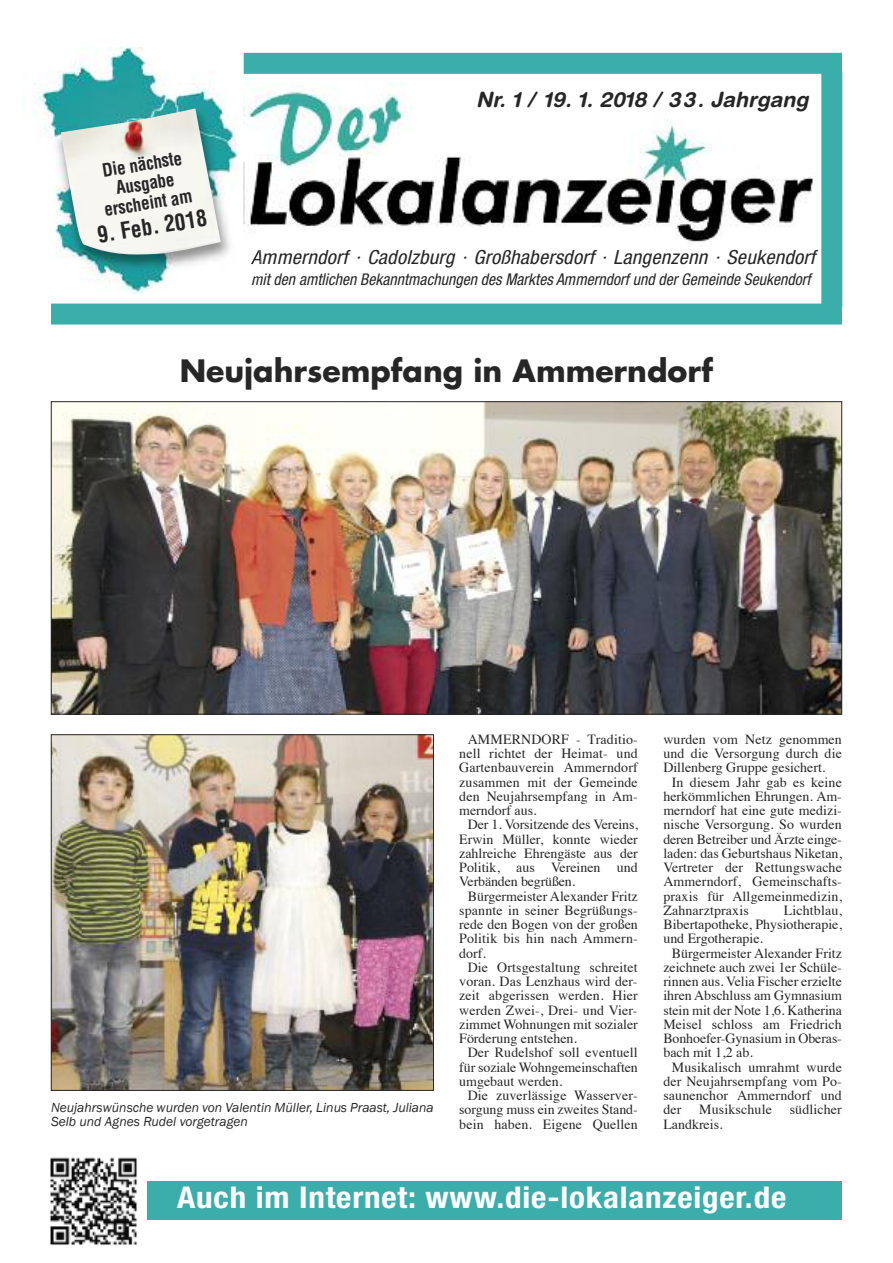
<style>
.page{position:relative;width:893px;height:1263px;background:#fff}
.page>*{position:absolute;margin:0;border:0;box-sizing:border-box;transform-origin:0 0}
.t1{font:700 condensed 30px "Helvetica Neue";letter-spacing:.025em;color:#fff;scale:1.1 1}
.t2{font:700 30px "Futura";color:#272627}
.t3{font:700 condensed 22.5px "Helvetica";color:#272627;scale:.95 1}
.t4{font:italic 700 21px "Helvetica Rounded";letter-spacing:.005em;color:#272627}
.t5{font:italic condensed 19.5px "Helvetica Neue";letter-spacing:.015em;color:#272627;scale:1.05 1}
.t6{font:700 condensed 18px/19.5px "Helvetica";color:#272627;text-align:center;scale:.95 1}
.t7{font:italic condensed 16.2px "Helvetica Neue";letter-spacing:.005em;color:#272627}
.t8{font:13.95px/14.2px "Times";color:#272627;text-align:justify}
.t9{font:italic 13.5px/14.2px "Franklin Gothic";color:#272627}
</style>
<div class="page">
<div style="left:244px;top:53px;width:598px;height:21px;background:#3baeac"></div>
<div style="left:51px;top:304px;width:791px;height:21px;background:#3baeac"></div>
<img style="left:243px;top:82px;width:570px;height:162px">
<div style="left:821px;top:72px;width:21px;height:235px;background:#3baeac"></div>
<img style="left:22px;top:47px;width:193px;height:58px">
<img style="left:251px;top:90px;width:11px;height:175px">
<img style="left:243px;top:90px;width:16px;height:156px">
<img style="left:251px;top:250px;width:10px;height:14px">
<svg style="left:253px;top:276px;width:9px;height:3px"></svg>
<img style="left:33px;top:91px;width:205px;height:202px">
<img style="left:61px;top:108px;width:160px;height:148px">
<div style="left:121px;top:1181px;width:721px;height:38px;background:#3baeac"></div>
<img style="left:50px;top:1157px;width:97px;height:88px">
<img style="left:53px;top:403px;width:787px;height:309px">
<img style="left:53px;top:736px;width:379px;height:352px">
<div style="left:51px;top:734px;width:383px;height:356px;border:1px solid #272627"></div>
<p class="t6" style="left:97px;top:162px;width:95px;rotate:-9deg">Die nächste<br>Ausgabe erscheint am</p>
<h2 class="t3" style="left:96px;top:222px;width:118px;rotate:-9deg">9. Feb. 2018</h2>
<h3 class="t4" style="left:476px;top:92px;width:334px">Nr. 1 / 19. 1. 2018 / 33. Jahrgang</h3>
<h3 class="t5" style="left:251px;top:250px;width:539px">Ammerndorf · Cadolzburg · Großhabersdorf · Langenzenn · Seukendorf</h3>
<p class="t7" style="left:251px;top:274px;width:561px">mit den amtlichen Bekanntmachungen des Marktes Ammerndorf und der Gemeinde Seukendorf</p>
<h1 class="t2" style="left:180px;top:357px;width:535px">Neujahrsempfang in Ammerndorf</h1>
<p class="t9" style="left:51px;top:1100px;width:384px">Neujahrswünsche wurden von Valentin Müller, Linus Praast, Juliana<br>Selb und Agnes Rudel vorgetragen</p>
<p class="t8" style="left:459px;top:733px;width:180px;text-indent:9px">AMMERNDORF - Traditio&shy;nell richtet der Heimat- und Gartenbauverein Ammerndorf zusammen mit der Gemeinde den Neujahrsempfang in Am&shy;merndorf aus.</p>
<p class="t8" style="left:459px;top:819px;width:180px;text-indent:9px">Der 1. Vorsitzende des Vereins, Erwin Müller, konnte wieder zahlreiche Ehrengäste aus der Politik, aus Vereinen und Verbänden begrüßen.</p>
<p class="t8" style="left:459px;top:890px;width:180px;text-indent:9px">Bürgermeister Alexander Fritz spannte in seiner Begrüßungs&shy;rede den Bogen von der großen Politik bis hin nach Ammern&shy;dorf.</p>
<p class="t8" style="left:459px;top:961px;width:180px;text-indent:9px">Die Ortsgestaltung schreitet voran. Das Lenzhaus wird der&shy;zeit abgerissen werden. Hier werden Zwei-, Drei- und Vier&shy;zimmet Wohnungen mit sozialer Förderung entstehen.</p>
<p class="t8" style="left:459px;top:1047px;width:180px;text-indent:9px">Der Rudelshof soll eventuell für soziale Wohngemeinschaften umgebaut werden.</p>
<p class="t8" style="left:459px;top:1089px;width:180px;text-indent:9px">Die zuverlässige Wasserver&shy;sorgung muss ein zweites Stand&shy;bein haben. Eigene Quellen</p>
<p class="t8" style="left:663px;top:733px;width:180px">wurden vom Netz genommen und die Versorgung durch die Dillenberg Gruppe gesichert.</p>
<p class="t8" style="left:663px;top:776px;width:180px;text-indent:9px">In diesem Jahr gab es keine herkömmlichen Ehrungen. Am&shy;merndorf hat eine gute medizi&shy;nische Versorgung. So wurden deren Betreiber und Ärzte einge&shy;laden: das Geburtshaus Niketan, Vertreter der Rettungswache Ammerndorf, Gemeinschafts&shy;praxis für Allgemeinmedizin, Zahnarztpraxis</p>
<p class="t8" style="left:663px;top:904px;width:180px;text-indent:120px">Lichtblau, Bibertapotheke, Physiotherapie, und Ergotherapie.</p>
<p class="t8" style="left:663px;top:947px;width:180px;text-indent:9px">Bürgermeister Alexander Fritz zeichnete auch zwei 1er Schüle&shy;rinnen aus. Velia Fischer erzielte ihren Abschluss am Gymnasium stein mit der Note 1,6. Katherina Meisel schloss am Friedrich Bonhoefer-Gynasium in Oberas&shy;bach mit 1,2 ab.</p>
<p class="t8" style="left:663px;top:1061px;width:180px;text-indent:9px">Musikalisch umrahmt wurde der Neujahrsempfang vom Po&shy;saunenchor Ammerndorf und der</p>
<p class="t8" style="left:699px;top:1104px;width:74px">Musikschule</p>
<p class="t8" style="left:790px;top:1104px;width:54px">südlicher</p>
<p class="t8" style="left:663px;top:1118px;width:61px">Landkreis.</p>
<h1 class="t1" style="left:177px;top:1187px;width:555px">Auch im Internet: www.die-lokalanzeiger.de</h1>
</div>
